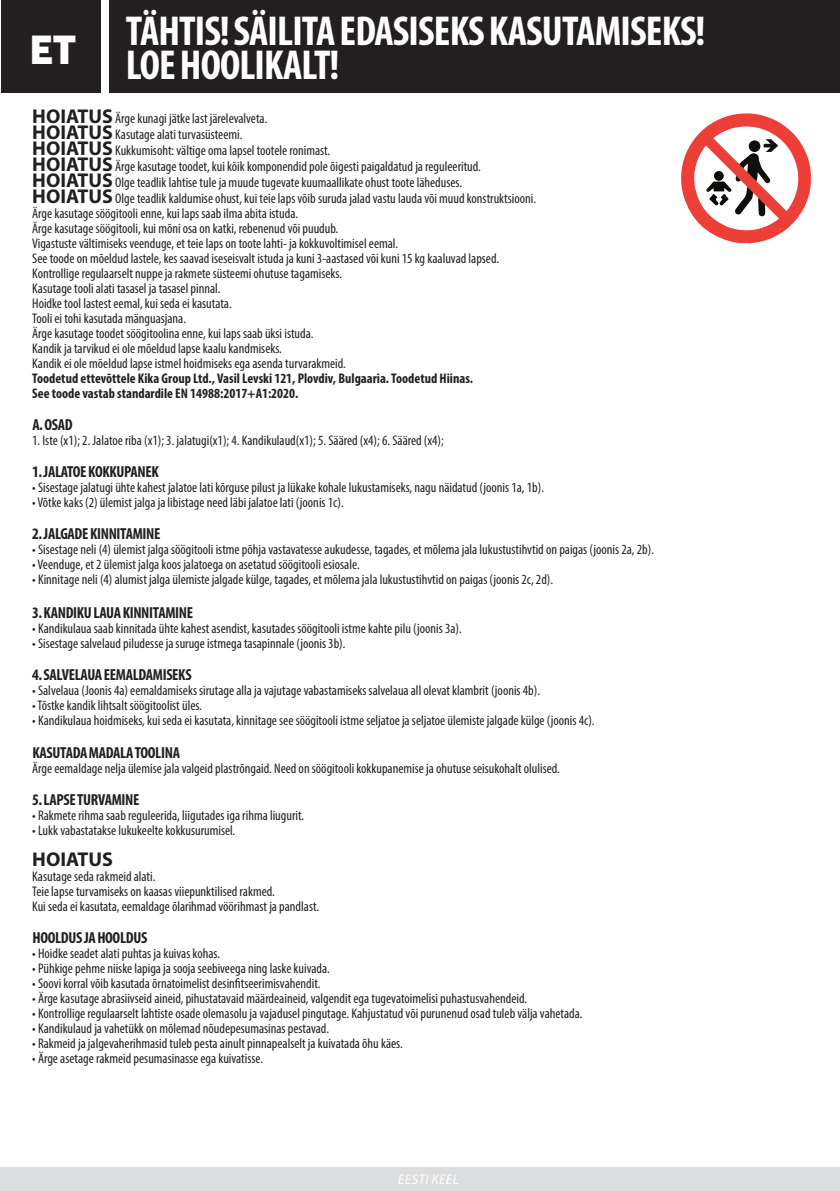
<style>
.page{position:relative;width:840px;height:1191px;background:#fff}
.page>*{position:absolute;margin:0;border:0;box-sizing:border-box;transform-origin:0 0}
.t1{font:700 condensed 42px "Myriad Pro";letter-spacing:-.02em;color:#fff}
.t2{font:900 40px "Averta PE";color:#fff}
.t3{font:700 20px "Myriad Pro";color:#231f20}
.t4{font:700 condensed 16px "Myriad Pro";letter-spacing:-.02em;color:#231f20}
.t5{font:condensed 14px "Myriad Pro";color:#231f20}
.t6{font:700 condensed 14px "Myriad Pro";color:#231f20}
.t7{font:italic 14px "Myriad Pro";letter-spacing:.02em;color:#fff}
.s1{font-weight:700;font-stretch:normal;font-size:20px}
</style>
<div class="page">
<div style="left:239px;top:0;width:600px;height:93px;background:#231f20"></div>
<div style="left:142px;top:1167px;width:697px;height:24px;background:#dcdddf"></div>
<div style="left:109px;top:0;width:668px;height:93px;background:#231f20"></div>
<div style="left:1px;top:0;width:100px;height:93px;background:#231f20"></div>
<div style="left:0;top:1167px;width:777px;height:24px;background:#dcdddf"></div>
<svg style="left:681px;top:113px;width:130px;height:130px"></svg>
<p class="t2" style="left:30px;top:22px;width:48px">ET</p>
<p class="t1" style="left:126px;top:5px;width:580px">TÄHTIS! SÄILITA EDASISEKS KASUTAMISEKS!</p>
<p class="t1" style="left:126px;top:39px;width:215px">LOE HOOLIKALT!</p>
<p class="t5" style="left:32px;top:110px;width:236px"><span class="s1">HOIATUS</span> Ärge kunagi jätke last järelevalveta.</p>
<p class="t5" style="left:32px;top:126px;width:211px"><span class="s1">HOIATUS</span> Kasutage alati turvasüsteemi.</p>
<p class="t5" style="left:32px;top:142px;width:299px"><span class="s1">HOIATUS</span> Kukkumisoht: vältige oma lapsel tootele ronimast.</p>
<p class="t5" style="left:32px;top:158px;width:450px"><span class="s1">HOIATUS</span> Ärge kasutage toodet, kui kõik komponendid pole õigesti paigaldatud ja reguleeritud.</p>
<p class="t5" style="left:32px;top:174px;width:431px"><span class="s1">HOIATUS</span> Olge teadlik lahtise tule ja muude tugevate kuumaallikate ohust toote läheduses.</p>
<p class="t5" style="left:32px;top:190px;width:505px"><span class="s1">HOIATUS</span> Olge teadlik kaldumise ohust, kui teie laps võib suruda jalad vastu lauda või muud konstruktsiooni.</p>
<p class="t5" style="left:32px;top:205px;width:267px">Ärge kasutage söögitooli enne, kui laps saab ilma abita istuda.</p>
<p class="t5" style="left:32px;top:220px;width:307px">Ärge kasutage söögitooli, kui mõni osa on katki, rebenenud või puudub.</p>
<p class="t5" style="left:32px;top:235px;width:367px">Vigastuste vältimiseks veenduge, et teie laps on toote lahti- ja kokkuvoltimisel eemal.</p>
<p class="t5" style="left:32px;top:250px;width:468px">See toode on mõeldud lastele, kes saavad iseseisvalt istuda ja kuni 3-aastased või kuni 15 kg kaaluvad lapsed.</p>
<p class="t5" style="left:32px;top:265px;width:311px">Kontrollige regulaarselt nuppe ja rakmete süsteemi ohutuse tagamiseks.</p>
<p class="t5" style="left:32px;top:280px;width:190px">Kasutage tooli alati tasasel ja tasasel pinnal.</p>
<p class="t5" style="left:32px;top:295px;width:201px">Hoidke tool lastest eemal, kui seda ei kasutata.</p>
<p class="t5" style="left:32px;top:310px;width:155px">Tooli ei tohi kasutada mänguasjana.</p>
<p class="t5" style="left:32px;top:325px;width:283px">Ärge kasutage toodet söögitoolina enne, kui laps saab üksi istuda.</p>
<p class="t5" style="left:32px;top:340px;width:251px">Kandik ja tarvikud ei ole mõeldud lapse kaalu kandmiseks.</p>
<p class="t5" style="left:32px;top:355px;width:315px">Kandik ei ole mõeldud lapse istmel hoidmiseks ega asenda turvarakmeid.</p>
<p class="t6" style="left:32px;top:370px;width:442px">Toodetud ettevõttele Kika Group Ltd., Vasil Levski 121, Plovdiv, Bulgaaria. Toodetud Hiinas.</p>
<p class="t6" style="left:32px;top:385px;width:267px">See toode vastab standardile EN 14988:2017+А1:2020.</p>
<p class="t4" style="left:32px;top:415px;width:42px">А. OSAD</p>
<p class="t5" style="left:32px;top:432px;width:413px">1. Iste (x1); 2. Jalatoe riba (x1); 3. jalatugi(x1); 4. Kandikulaud(x1); 5. Sääred (x4); 6. Sääred (x4);</p>
<p class="t4" style="left:32px;top:462px;width:128px">1. JALATOE KOKKUPANEK</p>
<p class="t5" style="left:32px;top:479px;width:513px">• Sisestage jalatugi ühte kahest jalatoe lati kõrguse pilust ja lükake kohale lukustamiseks, nagu näidatud (joonis 1a, 1b).</p>
<p class="t5" style="left:32px;top:494px;width:313px">• Võtke kaks (2) ülemist jalga ja libistage need läbi jalatoe lati (joonis 1c).</p>
<p class="t4" style="left:32px;top:524px;width:130px">2. JALGADE KINNITAMINE</p>
<p class="t5" style="left:32px;top:541px;width:623px">• Sisestage neli (4) ülemist jalga söögitooli istme põhja vastavatesse aukudesse, tagades, et mõlema jala lukustustihvtid on paigas (joonis 2a, 2b).</p>
<p class="t5" style="left:32px;top:556px;width:329px">• Veenduge, et 2 ülemist jalga koos jalatoega on asetatud söögitooli esiosale.</p>
<p class="t5" style="left:32px;top:571px;width:522px">• Kinnitage neli (4) alumist jalga ülemiste jalgade külge, tagades, et mõlema jala lukustustihvtid on paigas (joonis 2c, 2d).</p>
<p class="t4" style="left:32px;top:603px;width:162px">3. KANDIKU LAUA KINNITAMINE</p>
<p class="t5" style="left:32px;top:620px;width:431px">• Kandikulaua saab kinnitada ühte kahest asendist, kasutades söögitooli istme kahte pilu (joonis 3a).</p>
<p class="t5" style="left:32px;top:635px;width:314px">• Sisestage salvelaud piludesse ja suruge istmega tasapinnale (joonis 3b).</p>
<p class="t4" style="left:32px;top:665px;width:161px">4. SALVELAUA EEMALDAMISEKS</p>
<p class="t5" style="left:32px;top:682px;width:509px">• Salvelaua (Joonis 4a) eemaldamiseks sirutage alla ja vajutage vabastamiseks salvelaua all olevat klambrit (joonis 4b).</p>
<p class="t5" style="left:32px;top:697px;width:171px">• Tõstke kandik lihtsalt söögitoolist üles.</p>
<p class="t5" style="left:32px;top:712px;width:563px">• Kandikulaua hoidmiseks, kui seda ei kasutata, kinnitage see söögitooli istme seljatoe ja seljatoe ülemiste jalgade külge (joonis 4c).</p>
<p class="t4" style="left:32px;top:742px;width:149px">KASUTADA MADALA TOOLINA</p>
<p class="t5" style="left:32px;top:759px;width:529px">Ärge eemaldage nelja ülemise jala valgeid plastrõngaid. Need on söögitooli kokkupanemise ja ohutuse seisukohalt olulised.</p>
<p class="t4" style="left:32px;top:789px;width:109px">5. LAPSE TURVAMINE</p>
<p class="t5" style="left:32px;top:806px;width:273px">• Rakmete rihma saab reguleerida, liigutades iga rihma liugurit.</p>
<p class="t5" style="left:32px;top:821px;width:204px">• Lukk vabastatakse lukukeelte kokkusurumisel.</p>
<p class="t3" style="left:32px;top:847px;width:82px">HOIATUS</p>
<p class="t5" style="left:32px;top:867px;width:125px">Kasutage seda rakmeid alati.</p>
<p class="t5" style="left:32px;top:882px;width:244px">Teie lapse turvamiseks on kaasas viiepunktilised rakmed.</p>
<p class="t5" style="left:32px;top:897px;width:288px">Kui seda ei kasutata, eemaldage õlarihmad vöörihmast ja pandlast.</p>
<p class="t4" style="left:32px;top:927px;width:116px">HOOLDUS JA HOOLDUS</p>
<p class="t5" style="left:32px;top:944px;width:189px">• Hoidke seadet alati puhtas ja kuivas kohas.</p>
<p class="t5" style="left:32px;top:959px;width:299px">• Pühkige pehme niiske lapiga ja sooja seebiveega ning laske kuivada.</p>
<p class="t5" style="left:32px;top:974px;width:289px">• Soovi korral võib kasutada õrnatoimelist desinfitseerimisvahendit.</p>
<p class="t5" style="left:32px;top:989px;width:496px">• Ärge kasutage abrasiivseid aineid, pihustatavaid määrdeaineid, valgendit ega tugevatoimelisi puhastusvahendeid.</p>
<p class="t5" style="left:32px;top:1004px;width:551px">• Kontrollige regulaarselt lahtiste osade olemasolu ja vajadusel pingutage. Kahjustatud või purunenud osad tuleb välja vahetada.</p>
<p class="t5" style="left:32px;top:1019px;width:298px">• Kandikulaud ja vahetükk on mõlemad nõudepesumasinas pestavad.</p>
<p class="t5" style="left:32px;top:1034px;width:372px">• Rakmeid ja jalgevaherihmasid tuleb pesta ainult pinnapealselt ja kuivatada õhu käes.</p>
<p class="t5" style="left:32px;top:1049px;width:232px">• Ärge asetage rakmeid pesumasinasse ega kuivatisse.</p>
<p class="t7" style="left:397px;top:1170px;width:62px">EESTI KEEL</p>
</div>
